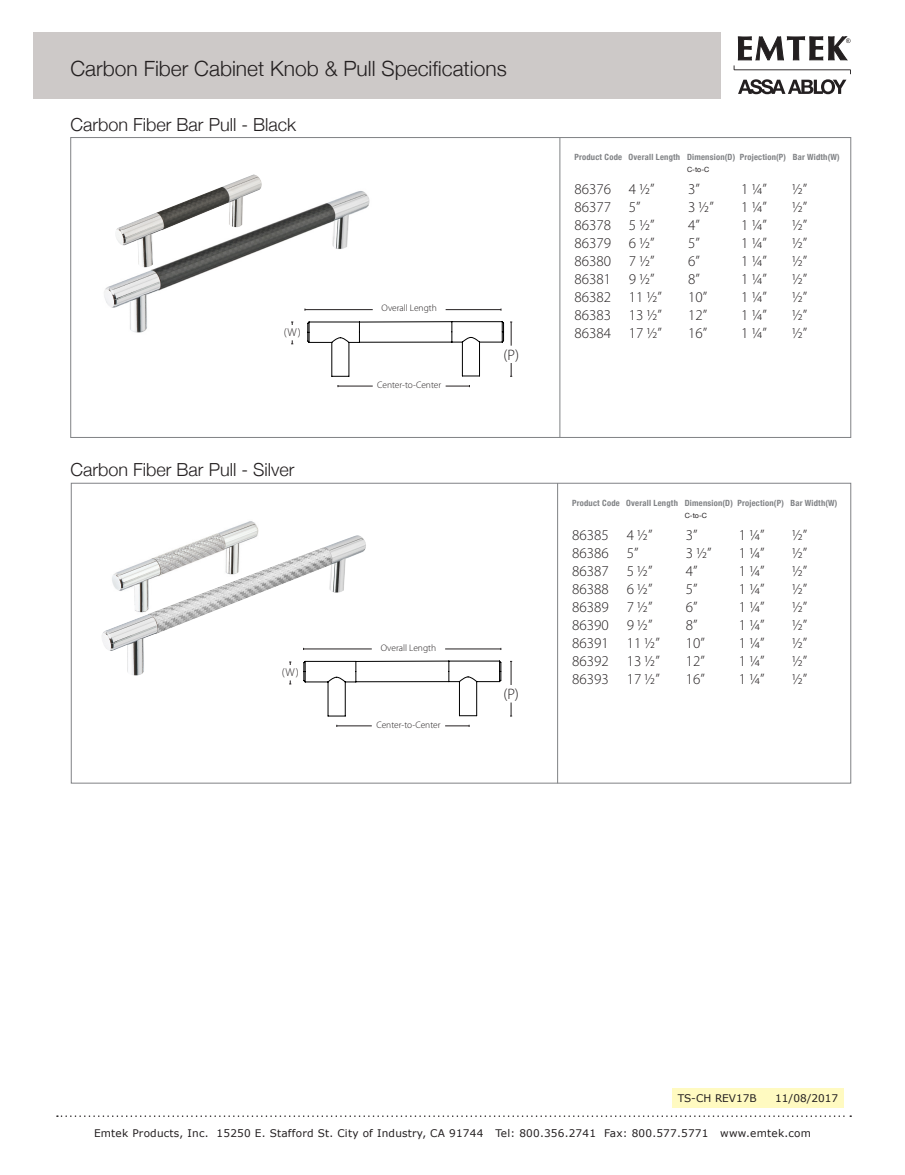
<style>
.page{position:relative;width:905px;height:1175px;background:#fff}
.page>*{position:absolute;margin:0;border:0;box-sizing:border-box;transform-origin:0 0}
.t1{font:300 21px "Helvetica Neue";color:#231f20}
.t2{font:300 18px "Helvetica Neue";color:#231f20}
.t3{font:300 15.15px "Myriad Pro";color:#231f20}
.t4{font:300 15px "Myriad Pro";color:#231f20}
.t5{font:300 11.4px "Myriad Pro";color:#231f20}
.t6{font:10.5px "Verdana";letter-spacing:.02em;color:#231f20}
.t7{font:10.5px "Verdana";color:#231f20}
.t8{font:300 9.45px "Myriad Pro";color:#231f20}
.t9{font:700 condensed 8.55px "Helvetica Neue";letter-spacing:.025em;color:#808285}
.t10{font:7.2px "Helvetica Neue";color:#231f20}
</style>
<div class="page">
<svg style="left:733px;top:36px;width:118px;height:58px"></svg>
<div style="left:33px;top:32px;width:688px;height:67px;background:#cdc9c8"></div>
<svg style="left:57px;top:1115px;width:794px;height:1px"></svg>
<hr style="left:559px;top:137px;width:1px;height:300px;background:#808285">
<hr style="left:557px;top:483px;width:1px;height:300px;background:#808285">
<img style="left:213px;top:521px;width:46px;height:14px">
<img style="left:230px;top:174px;width:32px;height:10px">
<img style="left:102px;top:535px;width:266px;height:140px">
<img style="left:104px;top:184px;width:269px;height:149px">
<svg style="left:307px;top:321px;width:197px;height:56px"></svg>
<hr style="left:511px;top:322px;width:1px;height:54px;background:#231f20">
<svg style="left:291px;top:322px;width:2px;height:22px"></svg>
<div style="left:499px;top:346px;width:24px;height:16px;background:#fff"></div>
<div style="left:280px;top:326px;width:24px;height:14px;background:#fff"></div>
<hr style="left:338px;top:386px;width:131px;height:1px;background:#231f20">
<hr style="left:305px;top:309px;width:196px;height:1px;background:#231f20">
<div style="left:373px;top:377px;width:72px;height:16px;background:#fff"></div>
<div style="left:373px;top:300px;width:72px;height:16px;background:#fff"></div>
<svg style="left:289px;top:661px;width:2px;height:23px"></svg>
<div style="left:278px;top:665px;width:24px;height:15px;background:#fff"></div>
<hr style="left:511px;top:661px;width:1px;height:55px;background:#231f20">
<div style="left:499px;top:685px;width:24px;height:17px;background:#fff"></div>
<svg style="left:303px;top:660px;width:198px;height:56px"></svg>
<hr style="left:337px;top:725px;width:132px;height:1px;background:#231f20">
<hr style="left:303px;top:648px;width:198px;height:1px;background:#231f20">
<div style="left:372px;top:716px;width:72px;height:17px;background:#fff"></div>
<div style="left:372px;top:639px;width:72px;height:17px;background:#fff"></div>
<div style="left:672px;top:1088px;width:171px;height:19px;background:#fffac1"></div>
<p class="t1" style="left:70px;top:51px;width:438px">Carbon Fiber Cabinet Knob &amp; Pull Specifications</p>
<p class="t2" style="left:70px;top:110px;width:227px">Carbon Fiber Bar Pull - Black</p>
<p class="t5" style="left:284px;top:325px;width:18px">(W)</p>
<p class="t2" style="left:70px;top:455px;width:225px">Carbon Fiber Bar Pull - Silver</p>
<p class="t5" style="left:282px;top:665px;width:18px">(W)</p>
<p class="t8" style="left:381px;top:302px;width:57px">Overall Length</p>
<p class="t8" style="left:377px;top:379px;width:66px">Center-to-Center</p>
<p class="t8" style="left:381px;top:642px;width:57px">Overall Length</p>
<p class="t8" style="left:376px;top:718px;width:66px">Center-to-Center</p>
<p class="t3" style="left:503px;top:345px;width:17px">(P)</p>
<p class="t9" style="left:574px;top:150px;width:267px">Product Code Overall Length Dimension(D) Projection(P) Bar Width(W)</p>
<p class="t4" style="left:574px;top:180px;width:38px">86376</p>
<p class="t4" style="left:574px;top:198px;width:38px">86377</p>
<p class="t4" style="left:574px;top:216px;width:38px">86378</p>
<p class="t4" style="left:574px;top:234px;width:38px">86379</p>
<p class="t4" style="left:574px;top:252px;width:38px">86380</p>
<p class="t4" style="left:574px;top:270px;width:38px">86381</p>
<p class="t4" style="left:574px;top:288px;width:38px">86382</p>
<p class="t4" style="left:574px;top:306px;width:38px">86383</p>
<p class="t4" style="left:574px;top:324px;width:38px">86384</p>
<p class="t4" style="left:629px;top:180px;width:27px">4 1/2”</p>
<p class="t4" style="left:629px;top:198px;width:13px">5”</p>
<p class="t4" style="left:629px;top:216px;width:27px">5 1/2”</p>
<p class="t4" style="left:629px;top:234px;width:27px">6 1/2”</p>
<p class="t4" style="left:629px;top:252px;width:27px">7 1/2”</p>
<p class="t4" style="left:629px;top:270px;width:27px">9 1/2”</p>
<p class="t4" style="left:629px;top:288px;width:35px">11 1/2”</p>
<p class="t4" style="left:629px;top:306px;width:35px">13 1/2”</p>
<p class="t4" style="left:629px;top:324px;width:35px">17 1/2”</p>
<p class="t10" style="left:687px;top:165px;width:24px">C-to-C</p>
<p class="t4" style="left:688px;top:180px;width:13px">3”</p>
<p class="t4" style="left:688px;top:198px;width:27px">3 1/2”</p>
<p class="t4" style="left:688px;top:216px;width:13px">4”</p>
<p class="t4" style="left:688px;top:234px;width:13px">5”</p>
<p class="t4" style="left:688px;top:252px;width:13px">6”</p>
<p class="t4" style="left:688px;top:270px;width:13px">8”</p>
<p class="t4" style="left:688px;top:288px;width:21px">10”</p>
<p class="t4" style="left:688px;top:306px;width:21px">12”</p>
<p class="t4" style="left:688px;top:324px;width:21px">16”</p>
<p class="t4" style="left:741px;top:180px;width:27px">1 1/4”</p>
<p class="t4" style="left:741px;top:198px;width:27px">1 1/4”</p>
<p class="t4" style="left:741px;top:216px;width:27px">1 1/4”</p>
<p class="t4" style="left:741px;top:234px;width:27px">1 1/4”</p>
<p class="t4" style="left:741px;top:252px;width:27px">1 1/4”</p>
<p class="t4" style="left:741px;top:270px;width:27px">1 1/4”</p>
<p class="t4" style="left:741px;top:288px;width:27px">1 1/4”</p>
<p class="t4" style="left:741px;top:306px;width:27px">1 1/4”</p>
<p class="t4" style="left:741px;top:324px;width:27px">1 1/4”</p>
<p class="t4" style="left:792px;top:180px;width:17px">1/2”</p>
<p class="t4" style="left:792px;top:198px;width:17px">1/2”</p>
<p class="t4" style="left:792px;top:216px;width:17px">1/2”</p>
<p class="t4" style="left:792px;top:234px;width:17px">1/2”</p>
<p class="t4" style="left:792px;top:252px;width:17px">1/2”</p>
<p class="t4" style="left:792px;top:270px;width:17px">1/2”</p>
<p class="t4" style="left:792px;top:288px;width:17px">1/2”</p>
<p class="t4" style="left:792px;top:306px;width:17px">1/2”</p>
<p class="t4" style="left:792px;top:324px;width:17px">1/2”</p>
<p class="t3" style="left:503px;top:685px;width:17px">(P)</p>
<p class="t9" style="left:572px;top:496px;width:267px">Product Code Overall Length Dimension(D) Projection(P) Bar Width(W)</p>
<p class="t4" style="left:685px;top:526px;width:13px">3”</p>
<p class="t4" style="left:685px;top:544px;width:27px">3 1/2”</p>
<p class="t4" style="left:685px;top:562px;width:13px">4”</p>
<p class="t4" style="left:685px;top:580px;width:13px">5”</p>
<p class="t4" style="left:685px;top:598px;width:13px">6”</p>
<p class="t4" style="left:685px;top:616px;width:13px">8”</p>
<p class="t4" style="left:685px;top:634px;width:21px">10”</p>
<p class="t4" style="left:685px;top:652px;width:21px">12”</p>
<p class="t4" style="left:685px;top:670px;width:21px">16”</p>
<p class="t10" style="left:684px;top:510px;width:24px">C-to-C</p>
<p class="t4" style="left:626px;top:526px;width:27px">4 1/2”</p>
<p class="t4" style="left:626px;top:544px;width:13px">5”</p>
<p class="t4" style="left:626px;top:562px;width:27px">5 1/2”</p>
<p class="t4" style="left:626px;top:580px;width:27px">6 1/2”</p>
<p class="t4" style="left:626px;top:598px;width:27px">7 1/2”</p>
<p class="t4" style="left:626px;top:616px;width:27px">9 1/2”</p>
<p class="t4" style="left:626px;top:634px;width:35px">11 1/2”</p>
<p class="t4" style="left:626px;top:652px;width:35px">13 1/2”</p>
<p class="t4" style="left:626px;top:670px;width:35px">17 1/2”</p>
<p class="t4" style="left:738px;top:526px;width:27px">1 1/4”</p>
<p class="t4" style="left:738px;top:544px;width:27px">1 1/4”</p>
<p class="t4" style="left:738px;top:562px;width:27px">1 1/4”</p>
<p class="t4" style="left:738px;top:580px;width:27px">1 1/4”</p>
<p class="t4" style="left:738px;top:598px;width:27px">1 1/4”</p>
<p class="t4" style="left:738px;top:616px;width:27px">1 1/4”</p>
<p class="t4" style="left:738px;top:634px;width:27px">1 1/4”</p>
<p class="t4" style="left:738px;top:652px;width:27px">1 1/4”</p>
<p class="t4" style="left:738px;top:670px;width:27px">1 1/4”</p>
<p class="t4" style="left:792px;top:526px;width:17px">1/2”</p>
<p class="t4" style="left:792px;top:544px;width:17px">1/2”</p>
<p class="t4" style="left:792px;top:562px;width:17px">1/2”</p>
<p class="t4" style="left:792px;top:580px;width:17px">1/2”</p>
<p class="t4" style="left:792px;top:598px;width:17px">1/2”</p>
<p class="t4" style="left:792px;top:616px;width:17px">1/2”</p>
<p class="t4" style="left:792px;top:634px;width:17px">1/2”</p>
<p class="t4" style="left:792px;top:652px;width:17px">1/2”</p>
<p class="t4" style="left:792px;top:670px;width:17px">1/2”</p>
<p class="t4" style="left:572px;top:526px;width:38px">86385</p>
<p class="t4" style="left:572px;top:544px;width:38px">86386</p>
<p class="t4" style="left:572px;top:562px;width:38px">86387</p>
<p class="t4" style="left:572px;top:580px;width:38px">86388</p>
<p class="t4" style="left:572px;top:598px;width:38px">86389</p>
<p class="t4" style="left:572px;top:616px;width:38px">86390</p>
<p class="t4" style="left:572px;top:634px;width:38px">86391</p>
<p class="t4" style="left:572px;top:652px;width:38px">86392</p>
<p class="t4" style="left:572px;top:670px;width:38px">86393</p>
<p class="t7" style="left:677px;top:1091px;width:80px">TS-CH REV17B</p>
<p class="t6" style="left:775px;top:1091px;width:64px">11/08/2017</p>
<p class="t6" style="left:94px;top:1126px;width:718px">Emtek Products, Inc. 15250 E. Stafford St. City of Industry, CA 91744 Tel: 800.356.2741 Fax: 800.577.5771 www.emtek.com</p>
</div>
